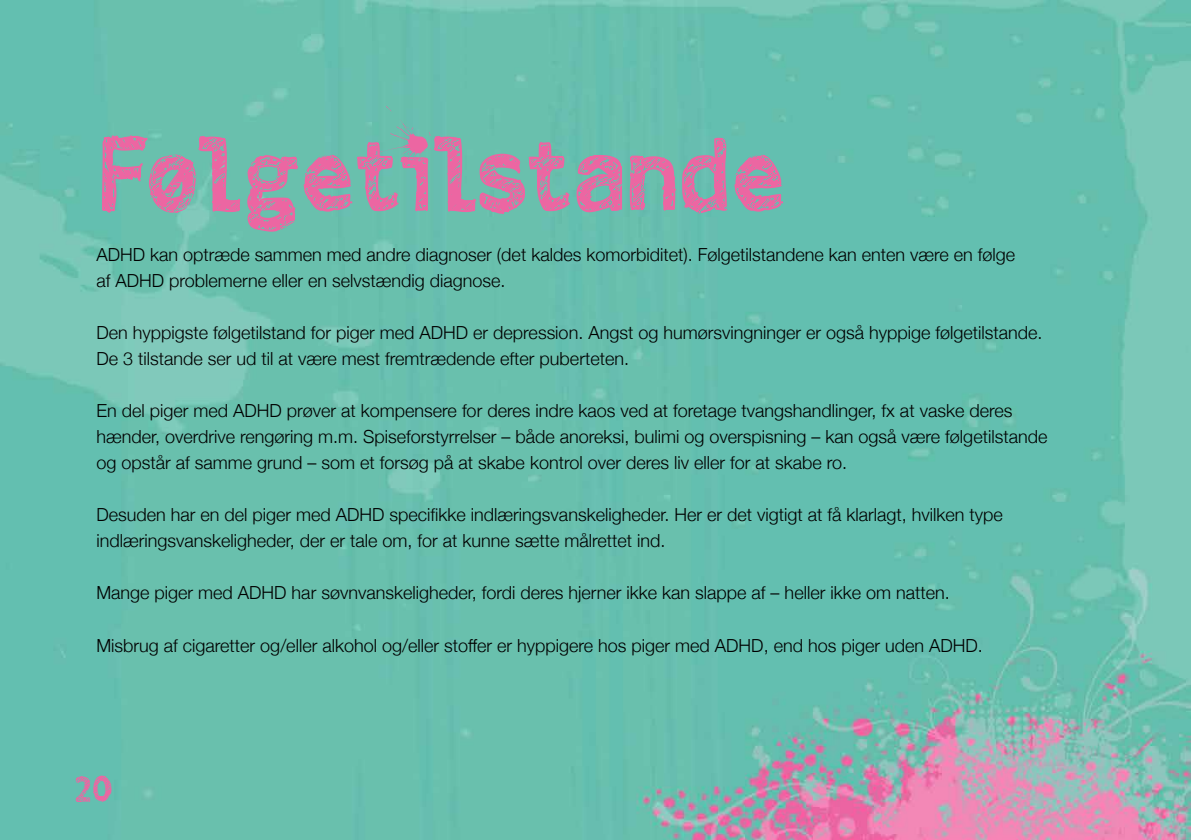
<style>
.page{position:relative;width:1191px;height:840px;background:#fff}
.page>*{position:absolute;margin:0;border:0;box-sizing:border-box;transform-origin:0 0}
.t1{font:111.4px "Tracing Blood";color:#ec66a2}
.t2{font:38px "Tracing Blood";color:#ec66a2}
.t3{font:300 18px/26px "Helvetica Neue";color:#000}
</style>
<div class="page">
<img style="left:0;top:0;width:1190px;height:839px">
<svg style="left:156px;top:159px;width:37px;height:48px;background:#89aaaa"></svg>
<h1 class="t1" style="left:96px;top:104px;width:691px">Folgetilstande</h1>
<p class="t3" style="left:96px;top:240px;width:920px">ADHD kan optræde sammen med andre diagnoser (det kaldes komorbiditet). Følgetilstandene kan enten være en følge af ADHD problemerne eller en selvstændig diagnose.</p>
<p class="t3" style="left:96px;top:318px;width:947px">Den hyppigste følgetilstand for piger med ADHD er depression. Angst og humørsvingninger er også hyppige følgetilstande.<br>De 3 tilstande ser ud til at være mest fremtrædende efter puberteten.</p>
<p class="t3" style="left:96px;top:396px;width:952px">En del piger med ADHD prøver at kompensere for deres indre kaos ved at foretage tvangshandlinger, fx at vaske deres hænder, overdrive rengøring m.m. Spiseforstyrrelser – både anoreksi, bulimi og overspisning – kan også være følgetilstande og opstår af samme grund – som et forsøg på at skabe kontrol over deres liv eller for at skabe ro.</p>
<p class="t3" style="left:96px;top:500px;width:908px">Desuden har en del piger med ADHD specifikke indlæringsvanskeligheder. Her er det vigtigt at få klarlagt, hvilken type indlæringsvanskeligheder, der er tale om, for at kunne sætte målrettet ind.</p>
<p class="t3" style="left:96px;top:578px;width:855px">Mange piger med ADHD har søvnvanskeligheder, fordi deres hjerner ikke kan slappe af – heller ikke om natten.</p>
<p class="t3" style="left:96px;top:630px;width:888px">Misbrug af cigaretter og/eller alkohol og/eller stoffer er hyppigere hos piger med ADHD, end hos piger uden ADHD.</p>
<h2 class="t2" style="left:74px;top:764px;width:40px">20</h2>
</div>
